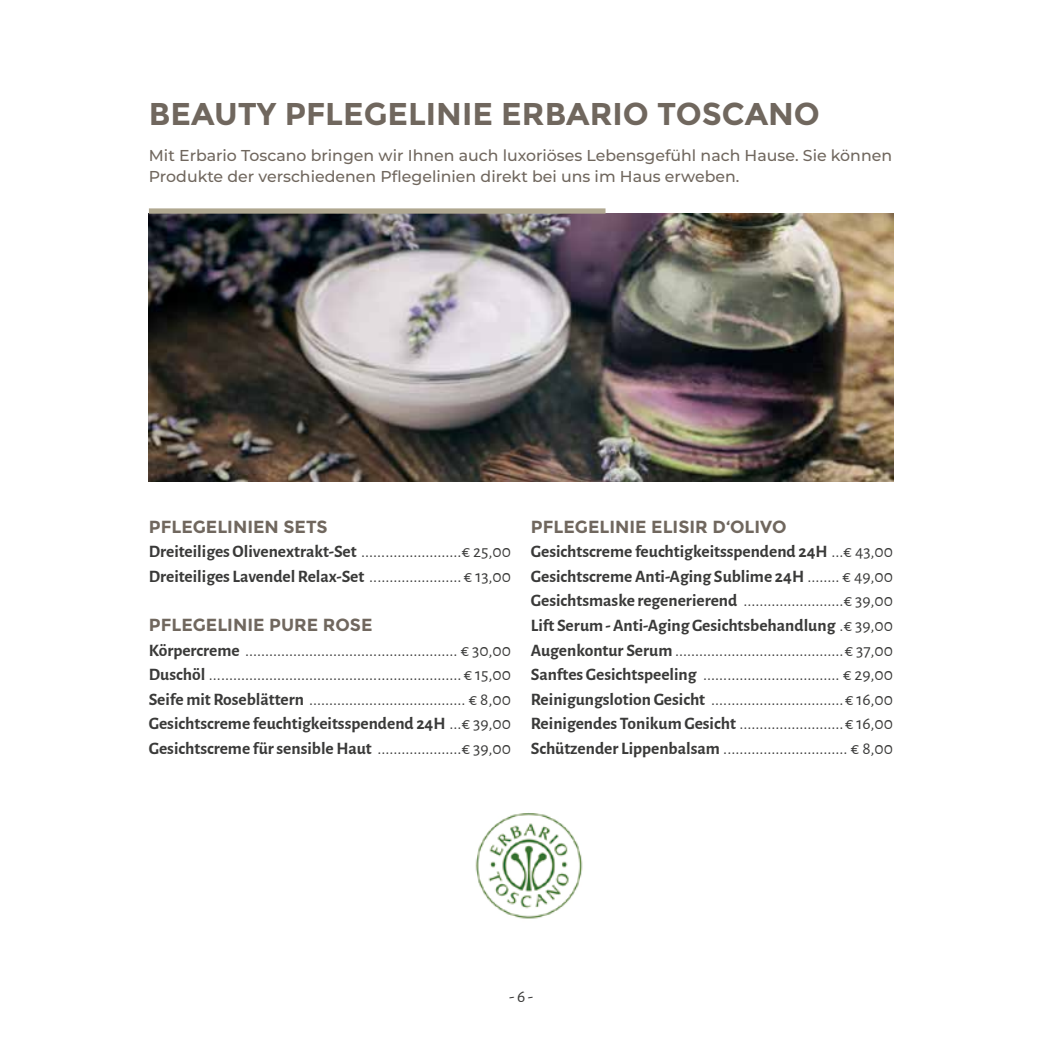
<style>
.page{position:relative;width:1042px;height:1042px;background:#fff}
.page>*{position:absolute;margin:0;border:0;box-sizing:border-box;transform-origin:0 0}
.t1{font:700 31.5px "Montserrat";color:#70675e}
.t2{font:17.5px/24.5px "Alegreya Sans";color:#3a3a39;text-align:justify}
.t3{font:700 17.5px "Montserrat";color:#70675e}
.t4{font:500 15.75px/21px "Montserrat";color:#70675e}
.s1{font-weight:700}
</style>
<div class="page">
<img style="left:475px;top:813px;width:108px;height:106px">
<img style="left:149px;top:213px;width:744px;height:268px">
<div style="left:149px;top:208px;width:456px;height:6px;background:#b0a891"></div>
<h1 class="t1" style="left:149px;top:95px;width:672px">BEAUTY PFLEGELINIE ERBARIO TOSCANO</h1>
<p class="t4" style="left:149px;top:144px;width:745px">Mit Erbario Toscano bringen wir Ihnen auch luxoriöses Lebensgefühl nach Hause. Sie können<br>Produkte der verschiedenen Pflegelinien direkt bei uns im Haus erweben.</p>
<p class="t3" style="left:149px;top:516px;width:180px">PFLEGELINIEN SETS</p>
<p class="t2" style="left:149px;top:539px;width:364px"><span class="s1">Dreiteiliges Olivenextrakt-Set</span> .........................€ 25,00<br><span class="s1">Dreiteiliges Lavendel Relax-Set</span> ....................... € 13,00</p>
<p class="t3" style="left:149px;top:614px;width:225px">PFLEGELINIE PURE ROSE</p>
<p class="t2" style="left:149px;top:637px;width:364px"><span class="s1">Körpercreme</span> ..................................................... € 30,00<br><span class="s1">Duschöl</span> ............................................................... € 15,00<br><span class="s1">Seife mit Roseblättern</span> ....................................... € 8,00<br><span class="s1">Gesichtscreme feuchtigkeitsspendend 24H</span> ...€ 39,00<br><span class="s1">Gesichtscreme für sensible Haut</span> .....................€ 39,00</p>
<p class="t3" style="left:531px;top:516px;width:257px">PFLEGELINIE ELISIR D‘OLIVO</p>
<p class="t2" style="left:531px;top:539px;width:364px"><span class="s1">Gesichtscreme feuchtigkeitsspendend 24H</span> ...€ 43,00<br><span class="s1">Gesichtscreme Anti-Aging Sublime 24H</span> ........ € 49,00<br><span class="s1">Gesichtsmaske regenerierend</span> .........................€ 39,00<br><span class="s1">Lift Serum - Anti-Aging Gesichtsbehandlung</span> .€ 39,00<br><span class="s1">Augenkontur Serum</span> ..........................................€ 37,00<br><span class="s1">Sanftes Gesichtspeeling</span> .................................. € 29,00<br><span class="s1">Reinigungslotion Gesicht</span> .................................€ 16,00<br><span class="s1">Reinigendes Tonikum Gesicht</span> ..........................€ 16,00<br><span class="s1">Schützender Lippenbalsam</span> ............................... € 8,00</p>
<p class="t2" style="left:509px;top:983px;width:26px">- 6 -</p>
</div>
